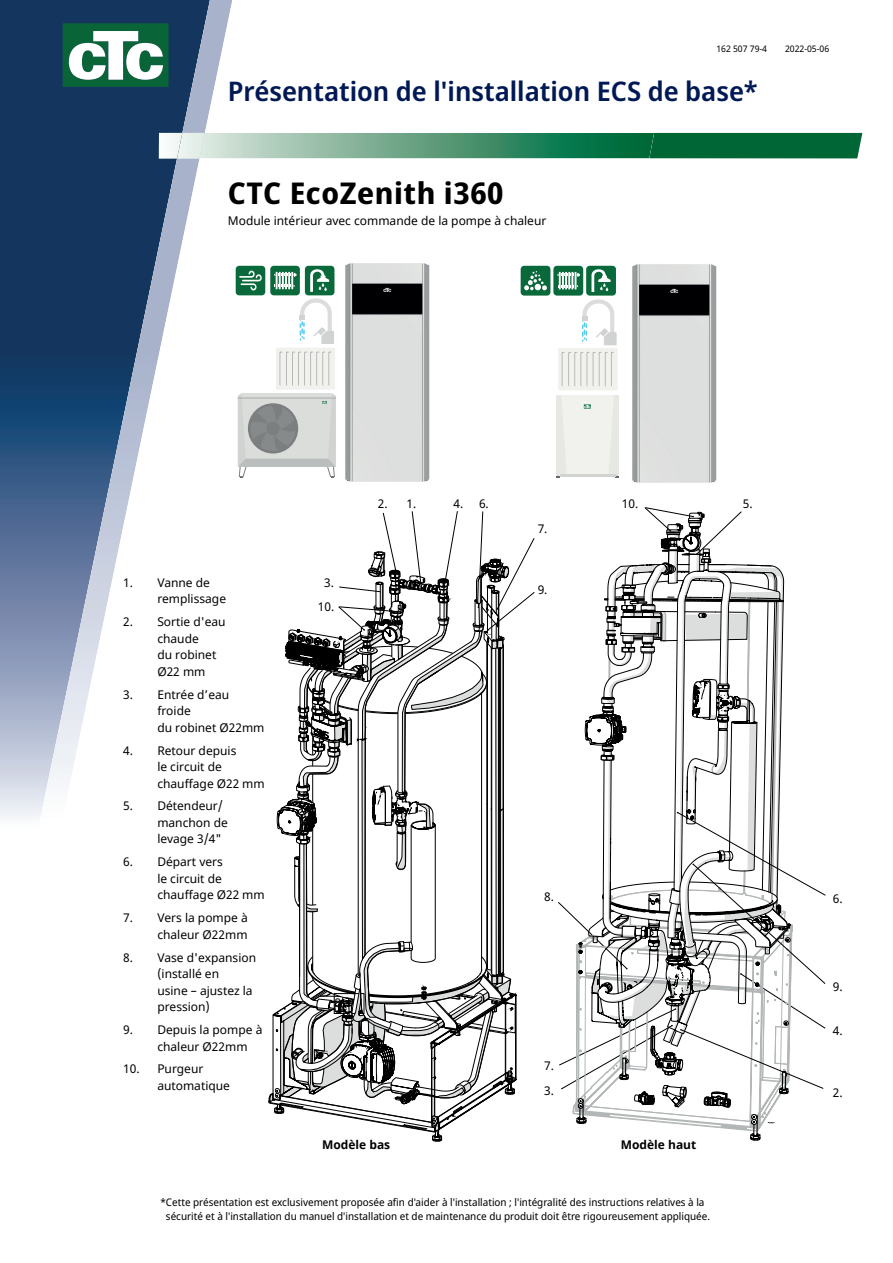
<style>
.page{position:relative;width:893px;height:1263px;background:#fff}
.page>*{position:absolute;margin:0;border:0;box-sizing:border-box;transform-origin:0 0}
.t1{font:700 30px "Noto Sans Display";letter-spacing:.02em;color:#000001}
.t2{font:600 27px "Noto Sans Display";color:#001954}
.t3{font:12px/16.5px "Noto Sans";color:#000001}
.t4{font:700 12px "Noto Sans";color:#000001}
.t5{font:10.5px/13.5px "Noto Sans Display";color:#000001;text-align:center}
.t6{font:9px "Noto Sans Display";color:#000001}
</style>
<div class="page">
<svg style="left:238px;top:393px;width:98px;height:85px;background:#c5c7c6"></svg>
<svg style="left:300px;top:298px;width:34px;height:46px"></svg>
<div style="left:276px;top:348px;width:59px;height:42px;background:#f1f2ee"></div>
<hr style="left:286px;top:352px;width:3px;height:34px;background:#a8aaa9">
<hr style="left:292px;top:352px;width:3px;height:34px;background:#a8aaa9">
<hr style="left:298px;top:352px;width:3px;height:34px;background:#a8aaa9">
<hr style="left:304px;top:352px;width:3px;height:34px;background:#a8aaa9">
<hr style="left:310px;top:352px;width:3px;height:34px;background:#a8aaa9">
<hr style="left:316px;top:352px;width:3px;height:34px;background:#a8aaa9">
<hr style="left:322px;top:352px;width:3px;height:34px;background:#a8aaa9">
<hr style="left:328px;top:352px;width:4px;height:34px;background:#c7c9c7">
<hr style="left:287px;top:352px;width:3px;height:35px;background:#f1f2ee">
<hr style="left:293px;top:352px;width:3px;height:35px;background:#f1f2ee">
<hr style="left:299px;top:352px;width:3px;height:35px;background:#f1f2ee">
<hr style="left:305px;top:352px;width:3px;height:35px;background:#f1f2ee">
<hr style="left:311px;top:352px;width:3px;height:35px;background:#f1f2ee">
<hr style="left:317px;top:352px;width:3px;height:35px;background:#f1f2ee">
<hr style="left:323px;top:352px;width:3px;height:35px;background:#f1f2ee">
<hr style="left:329px;top:352px;width:3px;height:35px;background:#f1f2ee">
<div style="left:236px;top:266px;width:29px;height:29px;background:#0a693a;border-radius:4px"></div>
<svg style="left:239px;top:270px;width:23px;height:21px"></svg>
<div style="left:270px;top:266px;width:30px;height:29px;background:#0a693a;border-radius:4px"></div>
<svg style="left:274px;top:272px;width:23px;height:17px"></svg>
<div style="left:305px;top:266px;width:29px;height:29px;background:#0a693a;border-radius:4px"></div>
<svg style="left:310px;top:269px;width:19px;height:23px"></svg>
<svg style="left:582px;top:299px;width:35px;height:46px"></svg>
<div style="left:558px;top:348px;width:60px;height:42px;background:#f1f2ee"></div>
<hr style="left:562px;top:352px;width:3px;height:34px;background:#a8aaa9">
<hr style="left:568px;top:352px;width:3px;height:34px;background:#a8aaa9">
<hr style="left:574px;top:352px;width:3px;height:34px;background:#a8aaa9">
<svg style="left:580px;top:352px;width:4px;height:34px"></svg>
<hr style="left:587px;top:352px;width:3px;height:34px;background:#a8aaa9">
<hr style="left:593px;top:352px;width:3px;height:34px;background:#a8aaa9">
<hr style="left:599px;top:352px;width:3px;height:34px;background:#a8aaa9">
<hr style="left:605px;top:352px;width:3px;height:34px;background:#a8aaa9">
<hr style="left:611px;top:352px;width:3px;height:34px;background:#a8aaa9">
<svg style="left:562px;top:353px;width:4px;height:34px"></svg>
<hr style="left:569px;top:353px;width:3px;height:34px;background:#f1f2ee">
<hr style="left:575px;top:353px;width:3px;height:34px;background:#f1f2ee">
<hr style="left:581px;top:353px;width:3px;height:34px;background:#f1f2ee">
<hr style="left:587px;top:353px;width:3px;height:34px;background:#f1f2ee">
<svg style="left:593px;top:353px;width:4px;height:34px"></svg>
<svg style="left:599px;top:353px;width:4px;height:34px"></svg>
<hr style="left:606px;top:353px;width:3px;height:34px;background:#f1f2ee">
<hr style="left:612px;top:353px;width:3px;height:34px;background:#f1f2ee">
<svg style="left:557px;top:395px;width:62px;height:83px;background:#ecedea"></svg>
<div style="left:521px;top:266px;width:29px;height:30px;background:#0a693a;border-radius:4px"></div>
<svg style="left:524px;top:271px;width:23px;height:19px"></svg>
<div style="left:553px;top:266px;width:30px;height:30px;background:#0a693a;border-radius:4px"></div>
<svg style="left:557px;top:272px;width:23px;height:17px"></svg>
<div style="left:586px;top:266px;width:30px;height:30px;background:#0a693a;border-radius:4px"></div>
<svg style="left:591px;top:269px;width:20px;height:23px"></svg>
<img style="left:632px;top:264px;width:85px;height:219px">
<img style="left:345px;top:263px;width:85px;height:219px">
<svg style="left:268px;top:511px;width:267px;height:631px"></svg>
<svg style="left:558px;top:507px;width:268px;height:634px"></svg>
<svg style="left:210px;top:0;width:22px;height:107px"></svg>
<svg style="left:0;top:0;width:210px;height:817px"></svg>
<svg style="left:63px;top:23px;width:106px;height:64px"></svg>
<svg style="left:205px;top:133px;width:657px;height:25px;background:#418e6a"></svg>
<img style="left:182px;top:133px;width:23px;height:25px">
<img style="left:159px;top:133px;width:23px;height:25px">
<p class="t6" style="left:716px;top:42px;width:52px">162 507 79-4</p>
<p class="t6" style="left:785px;top:42px;width:46px">2022-05-06</p>
<h2 class="t2" style="left:228px;top:80px;width:531px">Présentation de l'installation ECS de base*</h2>
<h1 class="t1" style="left:228px;top:176px;width:277px">CTC EcoZenith i360</h1>
<p class="t3" style="left:228px;top:213px;width:320px">Module intérieur avec commande de la pompe à chaleur</p>
<p class="t3" style="left:157px;top:575px;width:70px;text-indent:-34px">1. Vanne de remplissage</p>
<p class="t3" style="left:157px;top:614px;width:70px;text-indent:-34px">2. Sortie d'eau chaude<br>du robinet<br>Ø22 mm</p>
<p class="t3" style="left:157px;top:687px;width:109px;text-indent:-34px">3. Entrée d’eau froide<br>du robinet Ø22mm</p>
<p class="t3" style="left:157px;top:743px;width:109px;text-indent:-34px">4. Retour depuis<br>le circuit de chauffage Ø22 mm</p>
<p class="t3" style="left:157px;top:799px;width:72px;text-indent:-34px">5. Détendeur/ manchon de levage 3/4"</p>
<p class="t3" style="left:157px;top:854px;width:109px;text-indent:-34px">6. Départ vers<br>le circuit de chauffage Ø22 mm</p>
<p class="t3" style="left:123px;top:910px;width:126px;text-align:right">7. Vers la pompe à chaleur Ø22mm</p>
<p class="t3" style="left:157px;top:950px;width:100px;text-indent:-34px">8. Vase d'expansion (installé en<br>usine – ajustez la pression)</p>
<p class="t3" style="left:157px;top:1022px;width:107px;text-indent:-34px">9. Depuis la pompe à chaleur Ø22mm</p>
<p class="t3" style="left:157px;top:1061px;width:74px;text-indent:-34px">10. Purgeur automatique</p>
<p class="t3" style="left:324px;top:575px;width:11px">3.</p>
<p class="t3" style="left:318px;top:599px;width:18px">10.</p>
<p class="t3" style="left:341px;top:648px;width:11px">5.</p>
<p class="t3" style="left:378px;top:497px;width:40px">2. 1.</p>
<p class="t3" style="left:453px;top:497px;width:11px">4.</p>
<p class="t3" style="left:479px;top:497px;width:11px">6.</p>
<p class="t3" style="left:538px;top:521px;width:11px">7.</p>
<p class="t3" style="left:538px;top:582px;width:11px">9.</p>
<p class="t3" style="left:622px;top:497px;width:18px">10.</p>
<p class="t3" style="left:334px;top:995px;width:11px">8.</p>
<p class="t3" style="left:544px;top:889px;width:11px">8.</p>
<p class="t3" style="left:544px;top:1053px;width:11px;line-height:25.5px">7.<br>3.</p>
<p class="t4" style="left:322px;top:1138px;width:70px">Modèle bas</p>
<p class="t4" style="left:621px;top:1138px;width:77px">Modèle haut</p>
<p class="t5" style="left:161px;top:1196px;width:551px">* Cette présentation est exclusivement proposée afin d'aider à l'installation ; l'intégralité des instructions relatives à la sécurité et à l'installation du manuel d'installation et de maintenance du produit doit être rigoureusement appliquée.</p>
<p class="t3" style="left:743px;top:497px;width:11px">5.</p>
<p class="t3" style="left:833px;top:891px;width:11px">6.</p>
<p class="t3" style="left:833px;top:979px;width:11px">9.</p>
<p class="t3" style="left:833px;top:1024px;width:11px">4.</p>
<p class="t3" style="left:833px;top:1085px;width:11px">2.</p>
</div>
